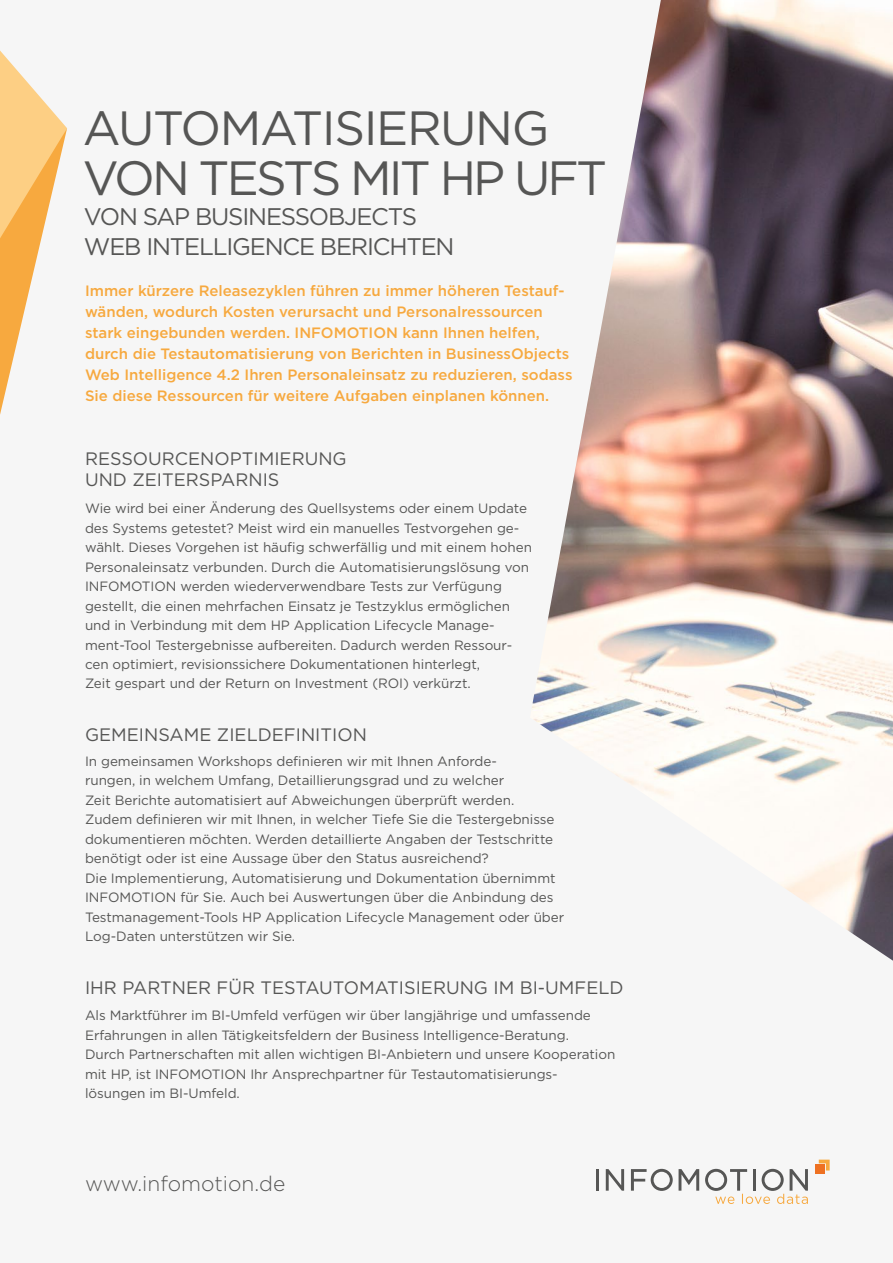
<style>
.page{position:relative;width:893px;height:1263px;background:#f6f6f6}
.page>*{position:absolute;margin:0;border:0;box-sizing:border-box;transform-origin:0 0}
.t1{font:48px/49.5px "Gotham";letter-spacing:-.06em;color:#565655}
.t2{font:24px/30px "Gotham";letter-spacing:-.05em;color:#565655}
.t3{font:300 21px "Gotham";color:#565655}
.t4{font:18px/21px "Gotham";color:#565655}
.t5{font:500 15px/21px "Gotham";color:#f7a93f}
.t6{font:13.5px/19.5px "Gotham";letter-spacing:-.005em;color:#565655}
</style>
<div class="page">
<svg style="left:0;top:50px;width:67px;height:365px"></svg>
<img style="left:532px;top:0;width:361px;height:961px">
<div style="left:815px;top:1164px;width:10px;height:10px;background:#ee7122"></div>
<svg style="left:819px;top:1159px;width:11px;height:11px"></svg>
<hr style="left:596px;top:1169px;width:3px;height:22px;background:#565655">
<svg style="left:606px;top:1169px;width:18px;height:22px"></svg>
<svg style="left:679px;top:1169px;width:20px;height:22px"></svg>
<svg style="left:631px;top:1169px;width:42px;height:22px"></svg>
<svg style="left:705px;top:1169px;width:103px;height:35px"></svg>
<h1 class="t1" style="left:83px;top:102px;width:526px">AUTOMATISIERUNG<br>VON TESTS MIT HP UFT</h1>
<h2 class="t2" style="left:84px;top:201px;width:372px">VON SAP BUSINESSOBJECTS<br>WEB INTELLIGENCE BERICHTEN</h2>
<p class="t5" style="left:85px;top:280px;width:489px">Immer kürzere Releasezyklen führen zu immer höheren Testauf&shy;wänden, wodurch Kosten verursacht und Personalressourcen stark eingebunden werden. INFOMOTION kann Ihnen helfen, durch die Testautomatisierung von Berichten in BusinessObjects Web Intelligence 4.2 Ihren Personaleinsatz zu reduzieren, sodass Sie diese Ressourcen für weitere Aufgaben einplanen können.</p>
<h3 class="t4" style="left:85px;top:448px;width:263px">RESSOURCENOPTIMIERUNG<br>UND ZEITERSPARNIS</h3>
<p class="t6" style="left:85px;top:498px;width:448px">Wie wird bei einer Änderung des Quellsystems oder einem Update des Systems getestet? Meist wird ein manuelles Testvorgehen ge&shy;wählt. Dieses Vorgehen ist häufig schwerfällig und mit einem hohen Personaleinsatz verbunden. Durch die Automatisierungslösung von INFOMOTION werden wiederverwendbare Tests zur Verfügung gestellt, die einen mehrfachen Einsatz je Testzyklus ermöglichen und in Verbindung mit dem HP Application Lifecycle Manage&shy;ment-Tool Testergebnisse aufbereiten. Dadurch werden Ressour&shy;cen optimiert, revisionssichere Dokumentationen hinterlegt,<br>Zeit gespart und der Return on Investment (ROI) verkürzt.</p>
<h3 class="t4" style="left:85px;top:723px;width:283px">GEMEINSAME ZIELDEFINITION</h3>
<p class="t6" style="left:85px;top:751px;width:481px">In gemeinsamen Workshops definieren wir mit Ihnen Anforde-<br>rungen, in welchem Umfang, Detaillierungsgrad und zu welcher<br>Zeit Berichte automatisiert auf Abweichungen überprüft werden.<br>Zudem definieren wir mit Ihnen, in welcher Tiefe Sie die Testergebnisse dokumentieren möchten. Werden detaillierte Angaben der Testschritte benötigt oder ist eine Aussage über den Status ausreichend?<br>Die Implementierung, Automatisierung und Dokumentation übernimmt INFOMOTION für Sie. Auch bei Auswertungen über die Anbindung des Testmanagement-Tools HP Application Lifecycle Management oder über Log-Daten unterstützen wir Sie.</p>
<h3 class="t4" style="left:85px;top:976px;width:540px">IHR PARTNER FÜR TESTAUTOMATISIERUNG IM BI-UMFELD</h3>
<p class="t6" style="left:85px;top:1005px;width:532px">Als Marktführer im BI-Umfeld verfügen wir über langjährige und umfassende Erfahrungen in allen Tätigkeitsfeldern der Business Intelligence-Beratung.<br>Durch Partnerschaften mit allen wichtigen BI-Anbietern und unsere Kooperation mit HP, ist INFOMOTION Ihr Ansprechpartner für Testautomatisierungs&shy;lösungen im BI-Umfeld.</p>
<h3 class="t3" style="left:85px;top:1170px;width:202px">www.infomotion.de</h3>
</div>
